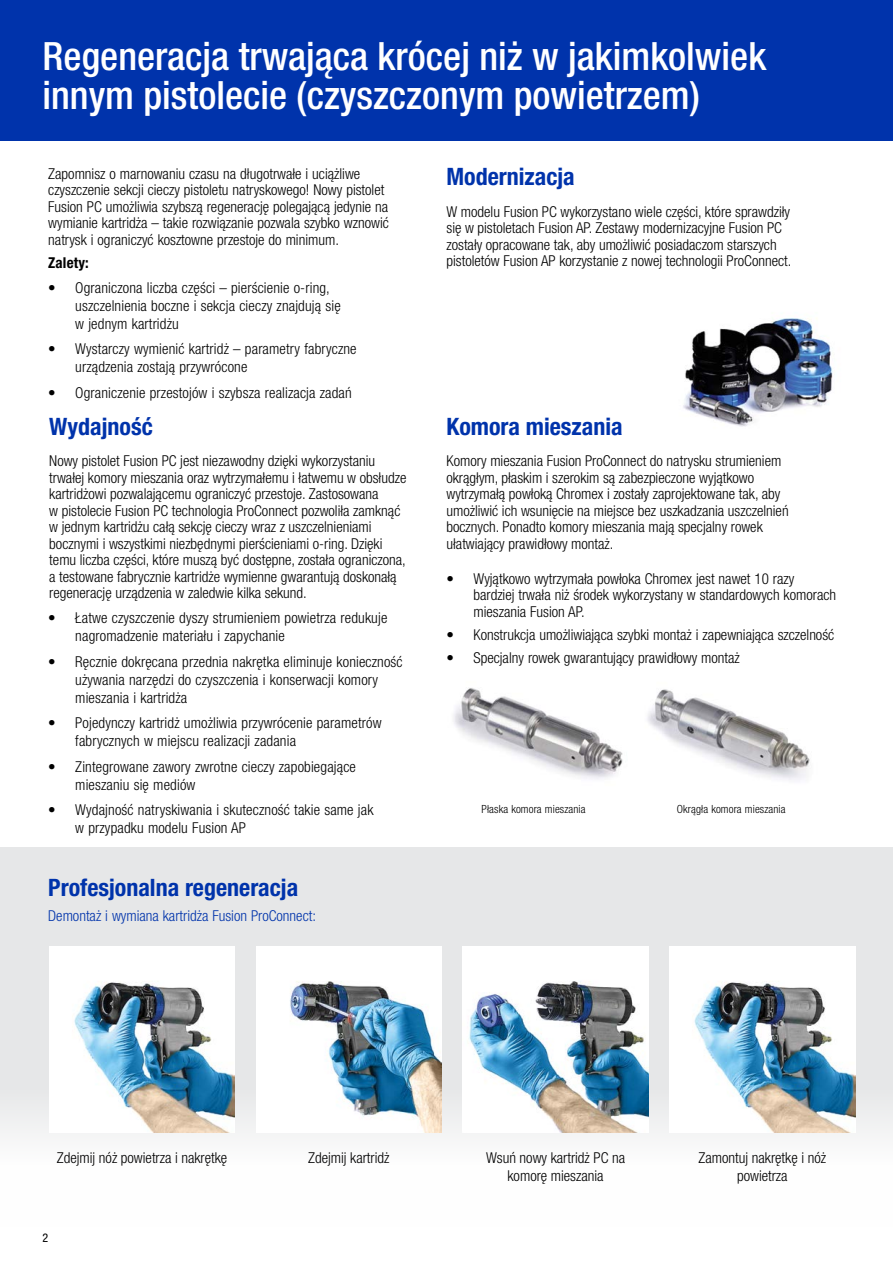
<style>
.page{position:relative;width:893px;height:1263px;background:#fff}
.page>*{position:absolute;margin:0;border:0;box-sizing:border-box;transform-origin:0 0}
.t1{font:500 condensed 39px/39px "Helvetica Neue LT Pro";color:#fff}
.t2{font:700 condensed 24px "Helvetica Neue LT Pro";color:#0033ab}
.t3{font:300 condensed 15px/16.5px "Helvetica Neue LT Pro";color:#000}
.t4{font:300 condensed 15px "Helvetica Neue LT Pro";color:#0033ab}
.t5{font:700 condensed 15px "Helvetica Neue LT Pro";letter-spacing:.01em;color:#000}
.t6{font:condensed 12px "Helvetica Neue LT Std";color:#000}
.t7{font:300 condensed 11.25px "Helvetica Neue LT Pro";letter-spacing:.01em;color:#000}
</style>
<div class="page">
<img style="left:683px;top:318px;width:150px;height:109px">
<img style="left:453px;top:688px;width:357px;height:92px">
<div style="left:0;top:0;width:893px;height:140px;background:#0033ab"></div>
<div style="left:0;top:847px;width:893px;height:380px;background:linear-gradient(to bottom,#dfe0e1,#f9fafa)"></div>
<img style="left:50px;top:947px;width:185px;height:185px">
<img style="left:670px;top:947px;width:185px;height:185px">
<img style="left:256px;top:947px;width:185px;height:185px">
<img style="left:463px;top:947px;width:185px;height:185px">
<h1 class="t1" style="left:43px;top:37px;width:725px">Regeneracja trwająca krócej niż w jakimkolwiek innym pistolecie (czyszczonym powietrzem)</h1>
<p class="t3" style="left:48px;top:165px;width:342px">Zapomnisz o marnowaniu czasu na długotrwałe i uciążliwe czyszczenie sekcji cieczy pistoletu natryskowego! Nowy pistolet Fusion PC umożliwia szybszą regenerację polegającą jedynie na wymianie kartridża – takie rozwiązanie pozwala szybko wznowić natrysk i ograniczyć kosztowne przestoje do minimum.</p>
<p class="t5" style="left:48px;top:253px;width:42px">Zalety:</p>
<p class="t3" style="left:75px;top:278px;width:267px;line-height:18px;text-indent:-27px">• Ograniczona liczba części – pierścienie o-ring, uszczelnienia boczne i sekcja cieczy znajdują się w jednym kartridżu</p>
<p class="t3" style="left:75px;top:340px;width:283px;line-height:18px;text-indent:-27px">• Wystarczy wymienić kartridż – parametry fabryczne urządzenia zostają przywrócone</p>
<p class="t3" style="left:48px;top:384px;width:305px">• Ograniczenie przestojów i szybsza realizacja zadań</p>
<h2 class="t2" style="left:49px;top:411px;width:105px">Wydajność</h2>
<p class="t3" style="left:49px;top:453px;width:359px">Nowy pistolet Fusion PC jest niezawodny dzięki wykorzystaniu trwałej komory mieszania oraz wytrzymałemu i łatwemu w obsłudze kartridżowi pozwalającemu ograniczyć przestoje. Zastosowana<br>w pistolecie Fusion PC technologia ProConnect pozwoliła zamknąć w jednym kartridżu całą sekcję cieczy wraz z uszczelnieniami bocznymi i wszystkimi niezbędnymi pierścieniami o-ring. Dzięki temu liczba części, które muszą być dostępne, została ograniczona, a testowane fabrycznie kartridże wymienne gwarantują doskonałą regenerację urządzenia w zaledwie kilka sekund.</p>
<p class="t3" style="left:75px;top:609px;width:314px;line-height:18px;text-indent:-27px">• Łatwe czyszczenie dyszy strumieniem powietrza redukuje nagromadzenie materiału i zapychanie</p>
<p class="t3" style="left:75px;top:652px;width:329px;line-height:18px;text-indent:-27px">• Ręcznie dokręcana przednia nakrętka eliminuje konieczność używania narzędzi do czyszczenia i konserwacji komory mieszania i kartridża</p>
<p class="t3" style="left:75px;top:714px;width:308px;line-height:18px;text-indent:-27px">• Pojedynczy kartridż umożliwia przywrócenie parametrów fabrycznych w miejscu realizacji zadania</p>
<p class="t3" style="left:75px;top:757px;width:282px;line-height:18px;text-indent:-27px">• Zintegrowane zawory zwrotne cieczy zapobiegające mieszaniu się mediów</p>
<p class="t3" style="left:75px;top:801px;width:300px;line-height:18px;text-indent:-27px">• Wydajność natryskiwania i skuteczność takie same jak w przypadku modelu Fusion AP</p>
<h2 class="t2" style="left:48px;top:873px;width:252px">Profesjonalna regeneracja</h2>
<p class="t4" style="left:48px;top:907px;width:269px">Demontaż i wymiana kartridża Fusion ProConnect:</p>
<h2 class="t2" style="left:446px;top:162px;width:130px">Modernizacja</h2>
<p class="t3" style="left:446px;top:203px;width:347px">W modelu Fusion PC wykorzystano wiele części, które sprawdziły się w pistoletach Fusion AP. Zestawy modernizacyjne Fusion PC zostały opracowane tak, aby umożliwić posiadaczom starszych pistoletów Fusion AP korzystanie z nowej technologii ProConnect.</p>
<h2 class="t2" style="left:446px;top:411px;width:178px">Komora mieszania</h2>
<p class="t3" style="left:446px;top:453px;width:344px">Komory mieszania Fusion ProConnect do natrysku strumieniem okrągłym, płaskim i szerokim są zabezpieczone wyjątkowo wytrzymałą powłoką Chromex i zostały zaprojektowane tak, aby umożliwić ich wsunięcie na miejsce bez uszkadzania uszczelnień bocznych. Ponadto komory mieszania mają specjalny rowek ułatwiający prawidłowy montaż.</p>
<p class="t3" style="left:473px;top:570px;width:364px;text-indent:-27px">• Wyjątkowo wytrzymała powłoka Chromex jest nawet 10 razy bardziej trwała niż środek wykorzystany w standardowych komorach mieszania Fusion AP.</p>
<p class="t3" style="left:446px;top:626px;width:389px">• Konstrukcja umożliwiająca szybki montaż i zapewniająca szczelność</p>
<p class="t3" style="left:446px;top:649px;width:295px">• Specjalny rowek gwarantujący prawidłowy montaż</p>
<p class="t7" style="left:482px;top:803px;width:105px">Płaska komora mieszania</p>
<p class="t7" style="left:677px;top:803px;width:110px">Okrągła komora mieszania</p>
<p class="t3" style="left:57px;top:1149px;width:172px">Zdejmij nóż powietrza i nakrętkę</p>
<p class="t3" style="left:308px;top:1149px;width:83px">Zdejmij kartridż</p>
<p class="t3" style="left:486px;top:1149px;width:141px;line-height:18px;text-align:center">Wsuń nowy kartridż PC na komorę mieszania</p>
<p class="t3" style="left:699px;top:1149px;width:129px;line-height:18px;text-align:center">Zamontuj nakrętkę i nóż powietrza</p>
<p class="t6" style="left:43px;top:1230px;width:7px">2</p>
</div>
